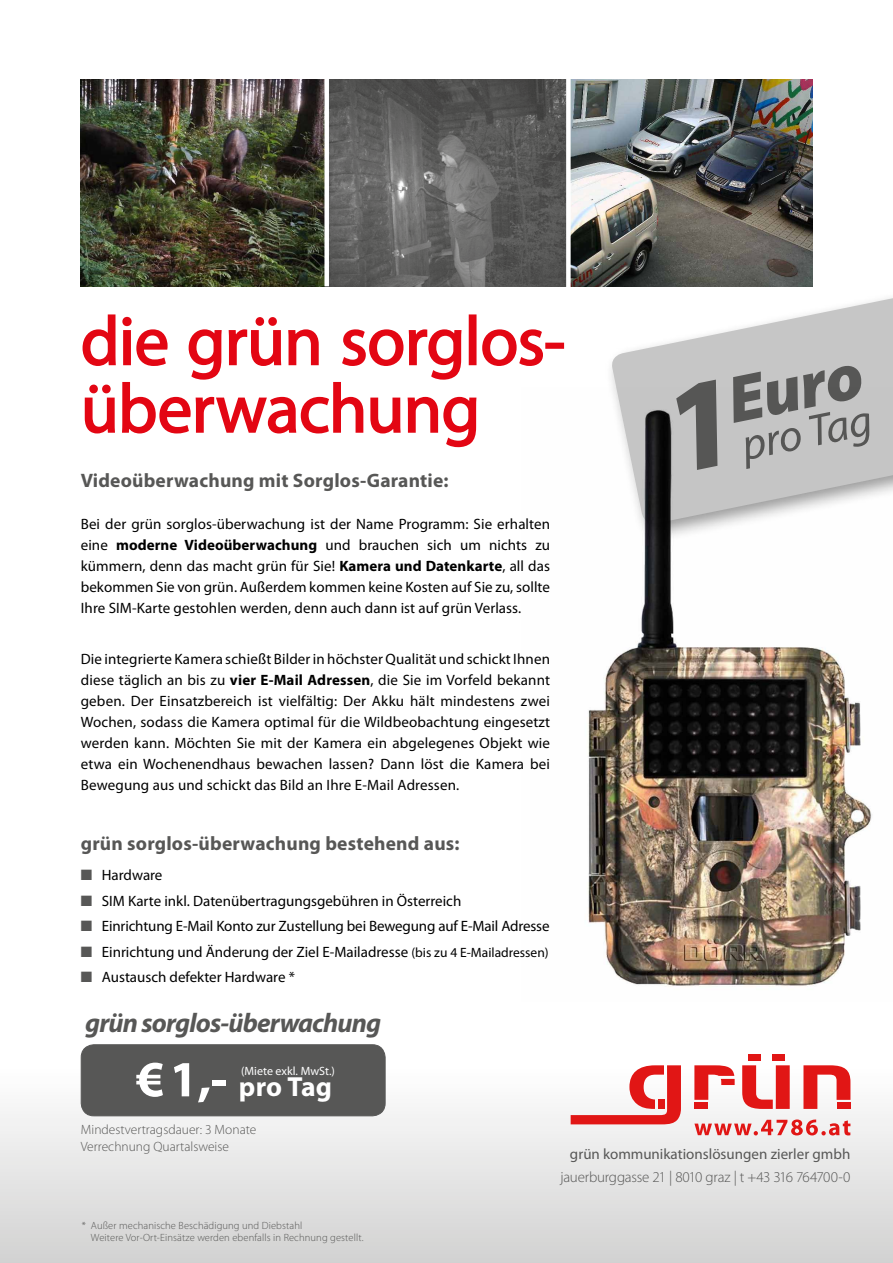
<style>
.page{position:relative;width:893px;height:1263px;background:#fff}
.page>*{position:absolute;margin:0;border:0;box-sizing:border-box;transform-origin:0 0}
.t1{font:69px/67.5px "Myriad Pro";letter-spacing:-.01em;color:#e30613}
.t2{font:italic 900 66.75px "Myriad Pro";color:#575756}
.t3{font:italic 45px "Myriad Pro";color:#575756}
.t4{font:700 27.75px "Myriad Pro";letter-spacing:.005em;color:#fff}
.t5{font:italic 700 27px "Myriad Pro";letter-spacing:-.03em;color:#575756}
.t6{font:700 19.5px "Myriad Pro";letter-spacing:.01em;color:#575756}
.t7{font:15px/21px "Myriad Pro";color:#000;text-align:justify}
.t8{font:300 15px "Myriad Pro";letter-spacing:-.015em;color:#575756}
.t9{font:15px "Myriad Pro";color:#575756}
.t10{font:300 13.5px/16.5px "Myriad Pro";color:#575756}
.t11{font:12px "Myriad Pro";color:#fff}
.t12{font:300 10.5px/12.6px "Myriad Pro";letter-spacing:.01em;color:#575756}
.s1{font-weight:700}
.s2{color:#575756}
.s3{font-size:13.5px}
.s4{font-size:51px}
</style>
<div class="page">
<div style="left:0;top:1067px;width:893px;height:196px;background:linear-gradient(to bottom,#fefefe,#d2d2d2)"></div>
<svg style="left:611px;top:298px;width:282px;height:90px;fill:#c6c6c6"></svg>
<img style="left:588px;top:388px;width:305px;height:599px">
<div style="left:81px;top:1045px;width:304px;height:71px;background:#575756;border-radius:13px"></div>
<div style="left:81px;top:1044px;width:305px;height:72px;border:1px solid #575756;border-radius:13px"></div>
<img style="left:81px;top:80px;width:485px;height:206px">
<img style="left:571px;top:80px;width:241px;height:206px">
<div style="left:324px;top:59px;width:5px;height:227px;background:#fff"></div>
<div style="left:545px;top:343px;width:19px;height:6px;border:2px solid #e30613"></div>
<svg style="left:82px;top:314px;width:461px;height:134px"></svg>
<svg style="left:571px;top:1065px;width:110px;height:59px"></svg>
<svg style="left:694px;top:1065px;width:41px;height:35px"></svg>
<div style="left:694px;top:1103px;width:14px;height:6px;background:#e11615"></div>
<div style="left:772px;top:1054px;width:12px;height:6px;background:#e11615"></div>
<div style="left:748px;top:1054px;width:13px;height:6px;background:#e11615"></div>
<svg style="left:803px;top:1065px;width:47px;height:44px"></svg>
<div style="left:836px;top:1103px;width:14px;height:6px;background:#e11615"></div>
<svg style="left:742px;top:1065px;width:48px;height:44px"></svg>
<svg style="left:694px;top:1119px;width:156px;height:16px"></svg>
<div style="left:674px;top:380px;width:59px;height:91px;background:#c5c5c5"></div>
<h1 class="t1" style="left:81px;top:306px;width:486px">die grün sorglos&shy;überwachung</h1>
<h3 class="t6" style="left:81px;top:468px;width:369px">Videoüberwachung mit Sorglos-Garantie:</h3>
<p class="t7" style="left:81px;top:514px;width:471px">Bei der grün sorglos-überwachung ist der Name Programm: Sie erhalten eine <span class="s1">moderne Videoüberwachung</span> und brauchen sich um nichts zu kümmern, denn das macht grün für Sie! <span class="s1">Kamera und Datenkarte</span>, all das bekommen Sie von grün. Außerdem kommen keine Kosten auf Sie zu, sollte Ihre SIM-Karte gestohlen werden, denn auch dann ist auf grün Verlass.</p>
<p class="t7" style="left:81px;top:649px;width:471px">Die integrierte Kamera schießt Bilder in höchster Qualität und schickt Ihnen diese täglich an bis zu <span class="s1">vier E-Mail Adressen</span>, die Sie im Vorfeld bekannt geben. Der Einsatzbereich ist vielfältig: Der Akku hält mindestens zwei Wochen, sodass die Kamera optimal für die Wildbeobachtung eingesetzt werden kann. Möchten Sie mit der Kamera ein abgelegenes Objekt wie etwa ein Wochenendhaus bewachen lassen? Dann löst die Kamera bei Bewegung aus und schickt das Bild an Ihre E-Mail Adressen.</p>
<h3 class="t6" style="left:81px;top:831px;width:380px">grün sorglos-überwachung bestehend aus:</h3>
<p class="t7" style="left:81px;top:865px;width:83px"><span class="s2">■</span> Hardware</p>
<p class="t7" style="left:81px;top:890px;width:382px"><span class="s2">■</span> SIM Karte inkl. Datenübertragungsgebühren in Österreich</p>
<p class="t7" style="left:81px;top:916px;width:470px"><span class="s2">■</span> Einrichtung E-Mail Konto zur Zustellung bei Bewegung auf E-Mail Adresse</p>
<p class="t7" style="left:81px;top:941px;width:469px"><span class="s2">■</span> Einrichtung und Änderung der Ziel E-Mailadresse <span class="s3">(bis zu 4 E-Mailadressen)</span></p>
<p class="t7" style="left:81px;top:967px;width:216px"><span class="s2">■</span> Austausch defekter Hardware *</p>
<h3 class="t5" style="left:85px;top:1005px;width:297px">grün sorglos-überwachung</h3>
<h3 class="t4" style="left:136px;top:1069px;width:198px"><span class="s4">€ 1,-</span> pro Tag</h3>
<p class="t11" style="left:241px;top:1063px;width:95px">(Miete exkl. MwSt.)</p>
<h2 class="t2" style="left:719px;top:358px;width:138px;rotate:-12deg">Euro</h2>
<h3 class="t3" style="left:736px;top:419px;width:133px;rotate:-12deg">pro Tag</h3>
<p class="t10" style="left:81px;top:1121px;width:177px">Mindestvertragsdauer: 3 Monate<br>Verrechnung Quartalsweise</p>
<p class="t12" style="left:91px;top:1219px;width:274px;text-indent:-9px">* Außer mechanische Beschädigung und Diebstahl<br>Weitere Vor-Ort-Einsätze werden ebenfalls in Rechnung gestellt.</p>
<p class="t9" style="left:570px;top:1145px;width:282px">grün kommunikationslösungen zierler gmbh</p>
<p class="t8" style="left:560px;top:1167px;width:292px">jauerburggasse 21 | 8010 graz | t +43 316 764700-0</p>
</div>
